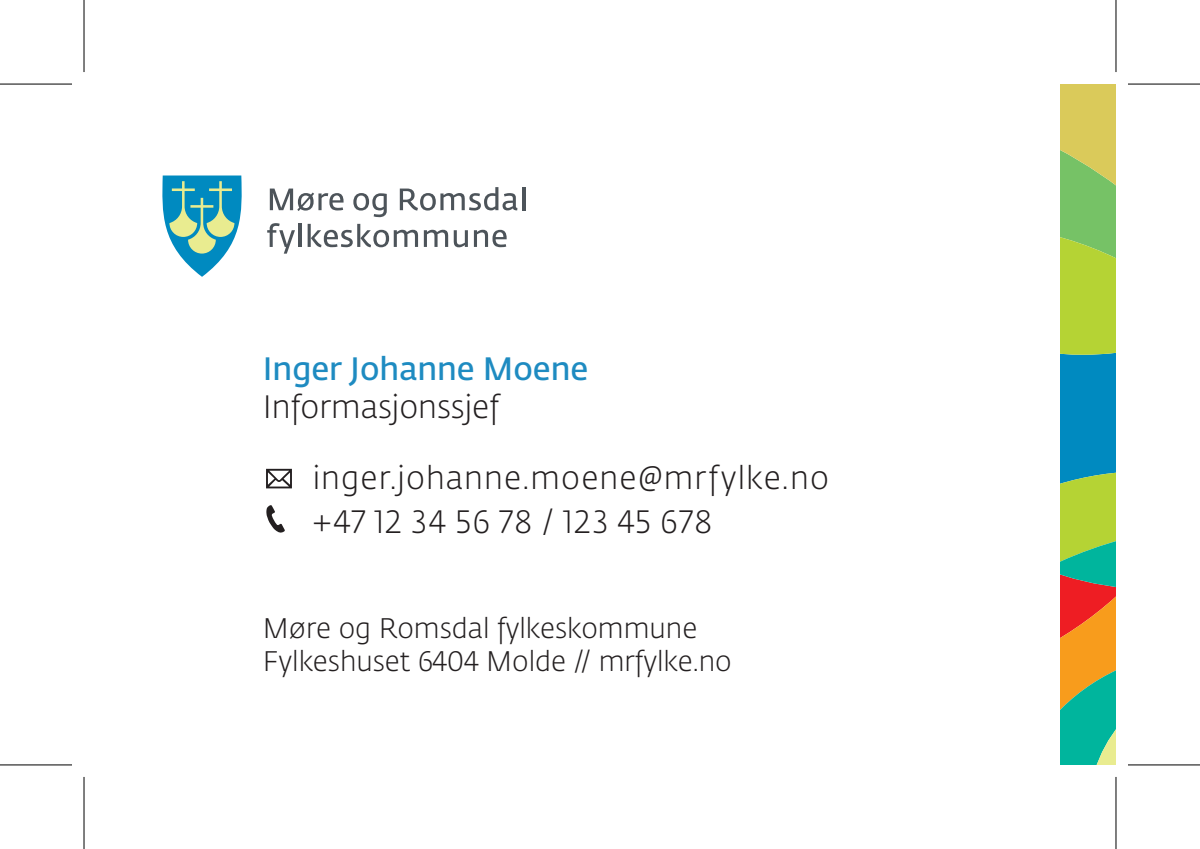
<style>
.page{position:relative;width:1200px;height:849px;background:#fff}
.page>*{position:absolute;margin:0;border:0;box-sizing:border-box;transform-origin:0 0}
.t1{font:300 32px/70px "Fedra Sans Std";letter-spacing:.035em;color:#231f20}
.t2{font:300 32px "Fedra Sans Std";letter-spacing:.07em;color:#231f20}
.t3{font:600 32px "Fedra Sans Std";color:#1e8bc1}
.t4{font:300 28px/33.6px "Fedra Sans Std";color:#231f20}
</style>
<div class="page">
<svg style="left:1060px;top:84px;width:56px;height:680px;background:#81af65"></svg>
<svg style="left:162px;top:175px;width:80px;height:102px"></svg>
<svg style="left:270px;top:188px;width:73px;height:23px"></svg>
<svg style="left:353px;top:193px;width:34px;height:24px"></svg>
<svg style="left:400px;top:187px;width:117px;height:23px"></svg>
<hr style="left:522px;top:187px;width:3px;height:23px;background:#4d545a">
<svg style="left:267px;top:223px;width:28px;height:30px"></svg>
<hr style="left:298px;top:224px;width:4px;height:23px;background:#4d545a">
<svg style="left:308px;top:224px;width:110px;height:23px"></svg>
<svg style="left:424px;top:230px;width:24px;height:17px"></svg>
<svg style="left:454px;top:230px;width:14px;height:17px"></svg>
<svg style="left:474px;top:230px;width:33px;height:17px"></svg>
<svg style="left:266px;top:468px;width:26px;height:20px"></svg>
<svg style="left:266px;top:505px;width:19px;height:28px"></svg>
<svg style="left:0;top:765px;width:72px;height:1px"></svg>
<svg style="left:1128px;top:765px;width:72px;height:1px"></svg>
<svg style="left:1116px;top:0;width:1px;height:72px"></svg>
<svg style="left:1116px;top:777px;width:1px;height:71px"></svg>
<hr style="left:0;top:83px;width:72px;height:2px;background:#000">
<hr style="left:1128px;top:83px;width:72px;height:2px;background:#000">
<hr style="left:0;top:764px;width:72px;height:1px;background:#000">
<hr style="left:1128px;top:764px;width:72px;height:1px;background:#000">
<hr style="left:83px;top:0;width:2px;height:72px;background:#000">
<hr style="left:83px;top:776px;width:2px;height:72px;background:#000">
<hr style="left:1115px;top:0;width:1px;height:72px;background:#000">
<hr style="left:1115px;top:776px;width:1px;height:72px;background:#000">
<p class="t3" style="left:263px;top:349px;width:327px">Inger Johanne Moene</p>
<p class="t1" style="left:313px;top:372px;width:518px;text-indent:-50px">Informasjonssjef inger.johanne.moene@mrfylke.no</p>
<p class="t2" style="left:313px;top:502px;width:401px">+47 12 34 56 78 / 123 45 678</p>
<p class="t4" style="left:263px;top:611px;width:470px">Møre og Romsdal fylkeskommune<br>Fylkeshuset 6404 Molde // mrfylke.no</p>
</div>
